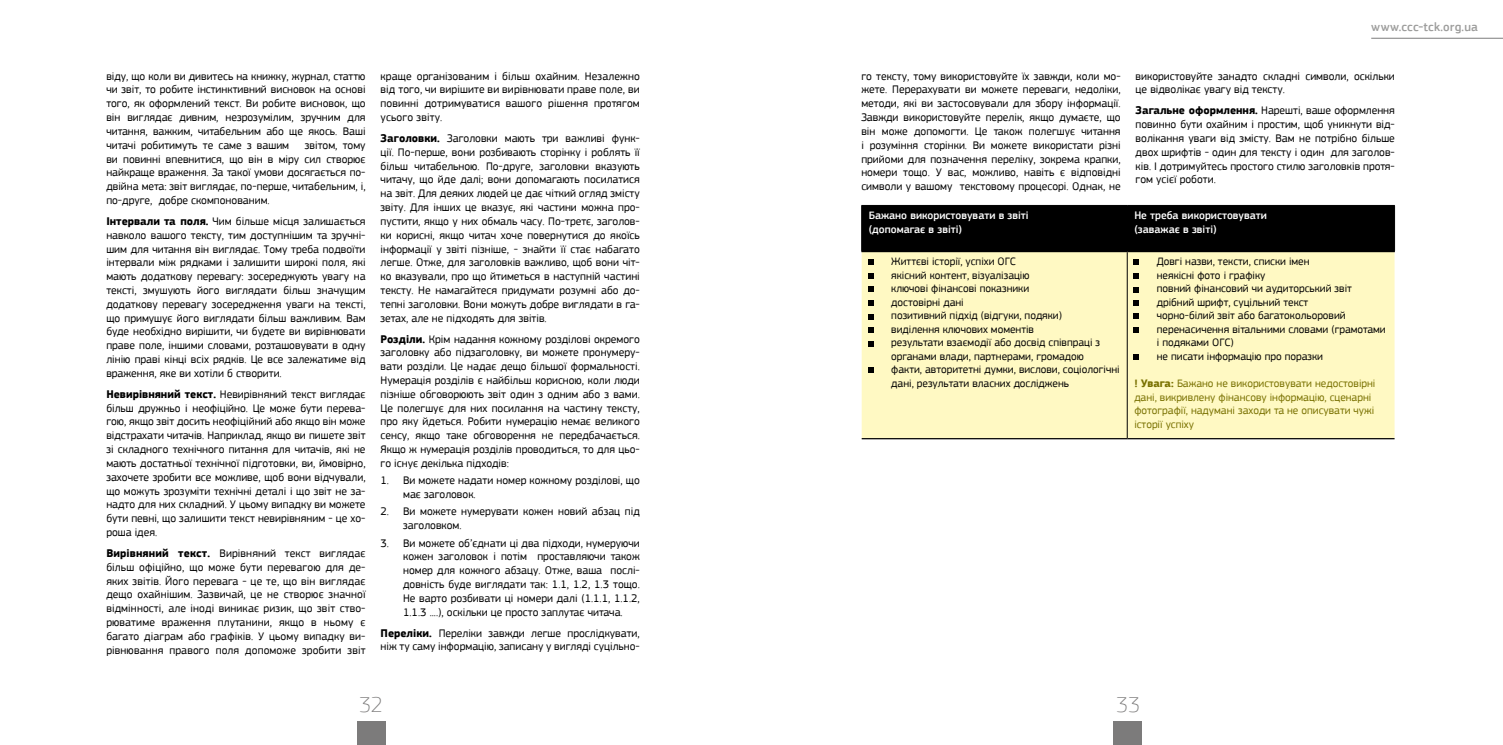
<style>
.page{position:relative;width:1503px;height:745px;background:#fff}
.page>*{position:absolute;margin:0;border:0;box-sizing:border-box;transform-origin:0 0}
.t1{font:100 22.5px "PF Square Sans Pro";color:#7c7b7b}
.t2{font:500 12.5px "PF Square Sans Pro";letter-spacing:.015em;color:#9d9d9c}
.t3{font:11.5px/13.8px "PF Square Sans Pro";color:#000;text-align:justify}
.t4{font:11.25px/13.5px "PF Square Sans Pro";color:#000}
.t5{font:11.25px/13.5px "PF Square Sans Pro";color:#787000}
.t6{font:500 11.25px/13.5px "PF Square Sans Pro";color:#fff}
.s1{font-weight:700}
</style>
<div class="page">
<hr style="left:1371px;top:38px;width:131px;height:1px;background:#979696">
<div style="left:357px;top:720px;width:29px;height:24px;background:#7c7b7b"></div>
<div style="left:1113px;top:720px;width:29px;height:24px;background:#7c7b7b"></div>
<div style="left:862px;top:206px;width:532px;height:45px;background:#000"></div>
<div style="left:861px;top:252px;width:533px;height:186px;background:#fff9c3"></div>
<hr style="left:861px;top:205px;width:266px;height:1px;background:#000">
<hr style="left:1127px;top:205px;width:267px;height:1px;background:#000">
<hr style="left:861px;top:206px;width:1px;height:45px;background:#000">
<hr style="left:1126px;top:206px;width:1px;height:45px;background:#000">
<hr style="left:1394px;top:206px;width:1px;height:45px;background:#000">
<hr style="left:1126px;top:252px;width:1px;height:186px;background:#000">
<hr style="left:861px;top:251px;width:266px;height:1px;background:#000">
<hr style="left:1127px;top:251px;width:267px;height:1px;background:#000">
<hr style="left:861px;top:438px;width:266px;height:1px;background:#000">
<hr style="left:1127px;top:438px;width:267px;height:1px;background:#000">
<svg style="left:868px;top:259px;width:6px;height:6px"></svg>
<svg style="left:868px;top:273px;width:6px;height:5px"></svg>
<svg style="left:868px;top:286px;width:6px;height:6px"></svg>
<svg style="left:868px;top:300px;width:6px;height:5px"></svg>
<svg style="left:868px;top:314px;width:6px;height:5px"></svg>
<svg style="left:868px;top:327px;width:6px;height:6px"></svg>
<svg style="left:868px;top:341px;width:6px;height:5px"></svg>
<svg style="left:868px;top:367px;width:6px;height:5px"></svg>
<svg style="left:1133px;top:259px;width:6px;height:5px"></svg>
<svg style="left:1133px;top:273px;width:6px;height:5px"></svg>
<svg style="left:1133px;top:286px;width:6px;height:6px"></svg>
<svg style="left:1133px;top:300px;width:6px;height:6px"></svg>
<svg style="left:1133px;top:313px;width:6px;height:5px"></svg>
<svg style="left:1133px;top:327px;width:6px;height:5px"></svg>
<svg style="left:1133px;top:354px;width:6px;height:6px"></svg>
<p class="t3" style="left:106px;top:69px;width:261px">віду, що коли ви дивитесь на книжку, журнал, статтю чи звіт, то робите інстинктивний висновок на основі того, як оформлений текст. Ви робите висновок, що він виглядає дивним, незрозумілим, зручним для читання, важким, читабельним або ще якось. Ваші читачі робитимуть те саме з вашим</p>
<p class="t3" style="left:106px;top:138px;width:261px;text-indent:198px">звітом, тому ви повинні впевнитися, що він в міру сил створює найкраще враження. За такої умови досягається по&shy;двійна мета: звіт виглядає, по-перше, читабельним, і, по-друге, добре скомпонованим.</p>
<p class="t3" style="left:106px;top:214px;width:261px"><span class="s1">Інтервали та поля.</span> Чим більше місця залишається навколо вашого тексту, тим доступнішим та зручні&shy;шим для читання він виглядає. Тому треба подвоїти інтервали між рядками і залишити широкі поля, які мають додаткову перевагу: зосереджують увагу на тексті, змушують його виглядати більш значущим додаткову перевагу зосередження уваги на тексті, що примушує його виглядати більш важливим. Вам буде необхідно вирішити, чи будете ви вирівнювати праве поле, іншими словами, розташовувати в одну лінію праві кінці всіх рядків. Це все залежатиме від враження, яке ви хотіли б створити.</p>
<p class="t3" style="left:106px;top:387px;width:261px"><span class="s1">Невирівняний текст.</span> Невирівняний текст виглядає більш дружньо і неофіційно. Це може бути перева&shy;гою, якщо звіт досить неофіційний або якщо він може відстрахати читачів. Наприклад, якщо ви пишете звіт зі складного технічного питання для читачів, які не мають достатньої технічної підготовки, ви, ймовірно, захочете зробити все можливе, щоб вони відчували, що можуть зрозуміти технічні деталі і що звіт не за&shy;надто для них складний. У цьому випадку ви можете бути певні, що залишити текст невирівняним - це хо&shy;роша ідея.</p>
<p class="t3" style="left:106px;top:546px;width:261px"><span class="s1">Вирівняний текст.</span> Вирівняний текст виглядає більш офіційно, що може бути перевагою для де&shy;яких звітів. Його перевага - це те, що він виглядає дещо охайнішим. Зазвичай, це не створює значної відмінності, але іноді виникає ризик, що звіт ство&shy;рюватиме враження плутанини, якщо в ньому є багато діаграм або графіків. У цьому випадку ви&shy;рівнювання правого поля допоможе зробити звіт</p>
<p class="t3" style="left:380px;top:69px;width:261px">краще організованим і більш охайним. Незалежно від того, чи вирішите ви вирівнювати праве поле, ви повинні дотримуватися вашого рішення протягом усього звіту.</p>
<p class="t3" style="left:380px;top:131px;width:261px"><span class="s1">Заголовки.</span> Заголовки мають три важливі функ&shy;ції. По-перше, вони розбивають сторінку і роблять її більш читабельною. По-друге, заголовки вказують читачу, що йде далі; вони допомагають посилатися на звіт. Для деяких людей це дає чіткий огляд змісту звіту. Для інших це вказує, які частини можна про&shy;пустити, якщо у них обмаль часу. По-третє, заголов&shy;ки корисні, якщо читач хоче повернутися до якоїсь інформації у звіті пізніше, - знайти її стає набагато легше. Отже, для заголовків важливо, щоб вони чіт&shy;ко вказували, про що йтиметься в наступній частині тексту. Не намагайтеся придумати розумні або до&shy;тепні заголовки. Вони можуть добре виглядати в га&shy;зетах, але не підходять для звітів.</p>
<p class="t3" style="left:380px;top:332px;width:261px"><span class="s1">Розділи.</span> Крім надання кожному розділові окремого заголовку або підзаголовку, ви можете пронумеру&shy;вати розділи. Це надає дещо більшої формальності.<br>Нумерація розділів є найбільш корисною, коли люди пізніше обговорюють звіт один з одним або з вами.<br>Це полегшує для них посилання на частину тексту, про яку йдеться. Робити нумерацію немає великого сенсу, якщо таке обговорення не передбачається.<br>Якщо ж нумерація розділів проводиться, то для цьо&shy;го існує декілька підходів:</p>
<p class="t3" style="left:403px;top:473px;width:238px;text-indent:-23px">1. Ви можете надати номер кожному розділові, що має заголовок.</p>
<p class="t3" style="left:403px;top:504px;width:238px;text-indent:-23px">2. Ви можете нумерувати кожен новий абзац під заголовком.</p>
<p class="t3" style="left:403px;top:535px;width:238px;text-indent:-22px">3. Ви можете об’єднати ці два підходи, нумеруючи кожен заголовок і потім проставляючи також номер для кожного абзацу. Отже, ваша послі&shy;довність буде виглядати так: 1.1, 1.2, 1.3 тощо.<br>Не варто розбивати ці номери далі (1.1.1, 1.1.2, 1.1.3 ....), оскільки це просто заплутає читача.</p>
<p class="t3" style="left:380px;top:625px;width:261px"><span class="s1">Переліки.</span> Переліки завжди легше прослідкувати, ніж ту саму інформацію, записану у вигляді суцільно-</p>
<p class="t2" style="left:1371px;top:19px;width:108px">www.ccc-tck.org.ua</p>
<p class="t3" style="left:861px;top:69px;width:261px">го тексту, тому використовуйте їх завжди, коли мо&shy;жете. Перерахувати ви можете переваги, недоліки, методи, які ви застосовували для збору інформації.<br>Завжди використовуйте перелік, якщо думаєте, що він може допомогти. Це також полегшує читання і розуміння сторінки. Ви можете використати різні прийоми для позначення переліку, зокрема крапки, номери тощо. У вас, можливо, навіть є відповідні символи у вашому текстовому процесорі. Однак, не</p>
<p class="t3" style="left:1135px;top:69px;width:261px">використовуйте занадто складні символи, оскільки це відволікає увагу від тексту.</p>
<p class="t3" style="left:1135px;top:104px;width:261px"><span class="s1">Загальне оформлення.</span> Нарешті, ваше оформлення повинно бути охайним і простим, щоб уникнути від&shy;волікання уваги від змісту. Вам не потрібно більше двох шрифтів - один для тексту і один для заголов&shy;ків. І дотримуйтесь простого стилю заголовків протя&shy;гом усієї роботи.</p>
<p class="t6" style="left:868px;top:209px;width:161px">Бажано використовувати в звіті (допомагає в звіті)</p>
<p class="t6" style="left:1134px;top:209px;width:134px">Не треба використовувати (заважає в звіті)</p>
<p class="t4" style="left:868px;top:255px;width:149px">• Життєві історії, успіхи ОГС</p>
<p class="t4" style="left:868px;top:268px;width:162px">• якісний контент, візуалізацію</p>
<p class="t4" style="left:868px;top:282px;width:162px">• ключові фінансові показники</p>
<p class="t4" style="left:868px;top:295px;width:96px">• достовірні дані</p>
<p class="t4" style="left:868px;top:309px;width:195px">• позитивний підхід (відгуки, подяки)</p>
<p class="t4" style="left:868px;top:322px;width:167px">• виділення ключових моментів</p>
<p class="t4" style="left:868px;top:336px;width:233px;text-align:center">• результати взаємодії або досвід співпраці з органами влади, партнерами, громадою</p>
<p class="t4" style="left:891px;top:363px;width:230px;text-indent:-22px">• факти, авторитетні думки, вислови, соціологічні дані, результати власних досліджень</p>
<p class="t4" style="left:1134px;top:255px;width:177px">• Довгі назви, тексти, списки імен</p>
<p class="t4" style="left:1134px;top:268px;width:133px">• неякісні фото і графіку</p>
<p class="t4" style="left:1134px;top:282px;width:219px">• повний фінансовий чи аудиторський звіт</p>
<p class="t4" style="left:1134px;top:295px;width:175px">• дрібний шрифт, суцільний текст</p>
<p class="t4" style="left:1134px;top:309px;width:213px">• чорно-білий звіт або багатокольоровий</p>
<p class="t4" style="left:1156px;top:322px;width:230px;text-indent:-22px">• перенасичення вітальними словами (грамотами і подяками ОГС)</p>
<p class="t4" style="left:1134px;top:349px;width:190px">• не писати інформацію про поразки</p>
<p class="t5" style="left:1134px;top:376px;width:243px"><span class="s1">! Увага:</span> Бажано не використовувати недостовірні дані, викривлену фінансову інформацію, сценарні фотографії, надумані заходи та не описувати чужі історії успіху</p>
<h1 class="t1" style="left:359px;top:691px;width:25px">32</h1>
<h1 class="t1" style="left:1116px;top:691px;width:25px">33</h1>
</div>
